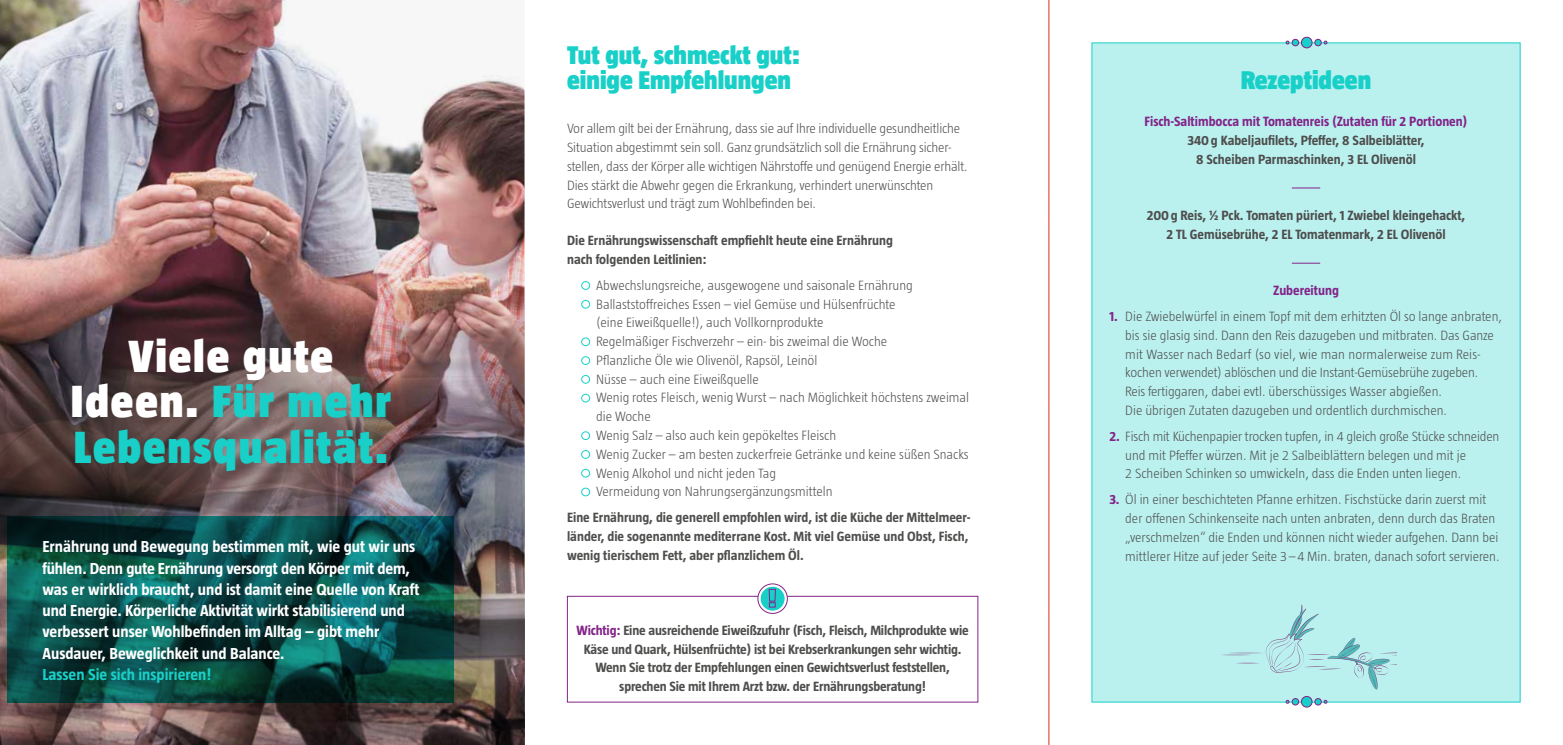
<style>
.page{position:relative;width:1563px;height:745px;background:#fff}
.page>*{position:absolute;margin:0;border:0;box-sizing:border-box;transform-origin:0 0}
.t1{font:900 46.25px/45px "Taz Hexal";letter-spacing:.04em;color:#19d0c9;text-align:center}
.t2{font:900 26.25px/25px "Taz Hexal";color:#19d0c9}
.t3{font:700 16.25px/21.2px "Taz Hexal";color:#fff}
.t4{font:700 16.25px "Taz Hexal";color:#19d0c9}
.t5{font:300 13.75px/18.8px "Taz Hexal";color:#4e4e4d}
.t6{font:700 13.75px/18.8px "Taz Hexal";color:#4e4e4d;text-align:center}
.t7{font:700 13.75px "Taz Hexal";color:#832388}
.s1{color:#fff}
.s2{color:#832388}
.s3{font-weight:700;color:#832388}
</style>
<div class="page">
<img style="left:0;top:0;width:524px;height:744px">
<img style="left:2px;top:270px;width:455px;height:266px">
<svg style="left:7px;top:515px;width:447px;height:187px;background:#0a4946"></svg>
<div style="left:581px;top:281px;width:9px;height:8px;border:1px solid #19d0c9;border-radius:50%"></div>
<div style="left:581px;top:300px;width:9px;height:8px;border:1px solid #19d0c9;border-radius:50%"></div>
<div style="left:581px;top:337px;width:9px;height:9px;border:1px solid #19d0c9;border-radius:50%"></div>
<div style="left:581px;top:356px;width:9px;height:8px;border:1px solid #19d0c9;border-radius:50%"></div>
<div style="left:581px;top:375px;width:9px;height:8px;border:1px solid #19d0c9;border-radius:50%"></div>
<div style="left:581px;top:393px;width:9px;height:9px;border:1px solid #19d0c9;border-radius:50%"></div>
<div style="left:581px;top:431px;width:9px;height:8px;border:1px solid #19d0c9;border-radius:50%"></div>
<div style="left:581px;top:450px;width:9px;height:8px;border:1px solid #19d0c9;border-radius:50%"></div>
<div style="left:581px;top:468px;width:9px;height:9px;border:1px solid #19d0c9;border-radius:50%"></div>
<div style="left:581px;top:487px;width:9px;height:9px;border:1px solid #19d0c9;border-radius:50%"></div>
<div style="left:567px;top:595px;width:411px;height:107px;border:1px solid #832388"></div>
<svg style="left:758px;top:583px;width:29px;height:30px"></svg>
<div style="left:757px;top:583px;width:30px;height:30px;border:1px solid #832388;border-radius:50%"></div>
<div style="left:760px;top:585px;width:25px;height:25px;background:#19d0c9;border-radius:50%"></div>
<div style="left:760px;top:585px;width:25px;height:26px;border:1px solid #fff;border-radius:50%"></div>
<svg style="left:768px;top:588px;width:8px;height:19px"></svg>
<div style="left:1091px;top:43px;width:429px;height:659px;background:#baf1ef"></div>
<svg style="left:1292px;top:187px;width:28px;height:1px"></svg>
<svg style="left:1292px;top:263px;width:28px;height:1px"></svg>
<div style="left:1301px;top:37px;width:11px;height:11px;background:#19d0c9;border-radius:50%"></div>
<div style="left:1301px;top:37px;width:11px;height:11px;border:1px solid #832388;border-radius:50%"></div>
<div style="left:1292px;top:39px;width:6px;height:7px;background:#19d0c9;border-radius:50%"></div>
<div style="left:1292px;top:39px;width:7px;height:7px;border:1px solid #832388;border-radius:50%"></div>
<svg style="left:1285px;top:41px;width:4px;height:3px"></svg>
<svg style="left:1323px;top:41px;width:4px;height:3px"></svg>
<div style="left:1315px;top:39px;width:6px;height:7px;background:#19d0c9;border-radius:50%"></div>
<div style="left:1314px;top:39px;width:7px;height:7px;border:1px solid #832388;border-radius:50%"></div>
<div style="left:1301px;top:696px;width:11px;height:10px;background:#19d0c9;border-radius:50%"></div>
<div style="left:1301px;top:695px;width:11px;height:12px;border:1px solid #832388;border-radius:50%"></div>
<div style="left:1292px;top:697px;width:7px;height:7px;border:1px solid #832388;border-radius:50%"></div>
<svg style="left:1285px;top:698px;width:13px;height:6px"></svg>
<svg style="left:1315px;top:698px;width:12px;height:6px"></svg>
<div style="left:1314px;top:697px;width:7px;height:7px;border:1px solid #832388;border-radius:50%"></div>
<svg style="left:1221px;top:604px;width:175px;height:85px"></svg>
<svg style="left:1048px;top:0;width:2px;height:745px"></svg>
<h1 class="t1" style="left:71px;top:333px;width:322px"><span class="s1">Viele gute<br>Ideen.</span> Für mehr<br>Lebensqualität.</h1>
<p class="t3" style="left:43px;top:535px;width:378px">Ernährung und Bewegung bestimmen mit, wie gut wir uns fühlen. Denn gute Ernährung versorgt den Körper mit dem, was er wirklich braucht, und ist damit eine Quelle von Kraft und Energie. Körperliche Aktivität wirkt stabilisierend und verbessert unser Wohlbefinden im Alltag – gibt mehr Ausdauer, Beweglichkeit und Balance.</p>
<p class="t4" style="left:43px;top:664px;width:170px">Lassen Sie sich inspirieren!</p>
<h2 class="t2" style="left:567px;top:42px;width:234px">Tut gut, schmeckt gut: einige Empfehlungen</h2>
<p class="t5" style="left:567px;top:119px;width:402px">Vor allem gilt bei der Ernährung, dass sie auf Ihre individuelle gesundheitliche Situation abgestimmt sein soll. Ganz grundsätzlich soll die Ernährung sicher&shy;stellen, dass der Körper alle wichtigen Nährstoffe und genügend Energie erhält.<br>Dies stärkt die Abwehr gegen die Erkrankung, verhindert unerwünschten Gewichtsverlust und trägt zum Wohlbefinden bei.</p>
<p class="t6" style="left:567px;top:231px;width:327px;text-align:left">Die Ernährungswissenschaft empfiehlt heute eine Ernährung nach folgenden Leitlinien:</p>
<p class="t5" style="left:596px;top:275px;width:374px">Abwechslungsreiche, ausgewogene und saisonale Ernährung Ballaststoffreiches Essen – viel Gemüse und Hülsenfrüchte<br>(eine Eiweißquelle!), auch Vollkornprodukte<br>Regelmäßiger Fischverzehr – ein- bis zweimal die Woche<br>Pflanzliche Öle wie Olivenöl, Rapsöl, Leinöl<br>Nüsse – auch eine Eiweißquelle<br>Wenig rotes Fleisch, wenig Wurst – nach Möglichkeit höchstens zweimal die Woche<br>Wenig Salz – also auch kein gepökeltes Fleisch<br>Wenig Zucker – am besten zuckerfreie Getränke und keine süßen Snacks Wenig Alkohol und nicht jeden Tag<br>Vermeidung von Nahrungsergänzungsmitteln</p>
<p class="t6" style="left:567px;top:507px;width:405px;text-align:left">Eine Ernährung, die generell empfohlen wird, ist die Küche der Mittelmeer&shy;länder, die sogenannte mediterrane Kost. Mit viel Gemüse und Obst, Fisch, wenig tierischem Fett, aber pflanzlichem Öl.</p>
<p class="t6" style="left:576px;top:620px;width:394px"><span class="s2">Wichtig:</span> Eine ausreichende Eiweißzufuhr (Fisch, Fleisch, Milchprodukte wie Käse und Quark, Hülsenfrüchte) ist bei Krebserkrankungen sehr wichtig.<br>Wenn Sie trotz der Empfehlungen einen Gewichtsverlust feststellen, sprechen Sie mit Ihrem Arzt bzw. der Ernährungsberatung!</p>
<h2 class="t2" style="left:1240px;top:67px;width:132px">Rezeptideen</h2>
<p class="t7" style="left:1144px;top:114px;width:324px">Fisch-Saltimbocca mit Tomatenreis (Zutaten für 2 Portionen)</p>
<p class="t6" style="left:1187px;top:131px;width:238px">340g Kabeljaufilets, Pfeffer, 8 Salbeiblätter,<br>8 Scheiben Parmaschinken, 3 EL Olivenöl</p>
<p class="t6" style="left:1146px;top:206px;width:320px">200g Reis, ½ Pck. Tomaten püriert, 1 Zwiebel kleingehackt,<br>2 TL Gemüsebrühe, 2 EL Tomatenmark, 2 EL Olivenöl</p>
<p class="t7" style="left:1273px;top:282px;width:67px">Zubereitung</p>
<p class="t5" style="left:1125px;top:306px;width:378px;text-indent:-16px"><span class="s3">1.</span> Die Zwiebelwürfel in einem Topf mit dem erhitzten Öl so lange anbraten, bis sie glasig sind. Dann den Reis dazugeben und mitbraten. Das Ganze mit Wasser nach Bedarf (so viel, wie man normalerweise zum Reis&shy;kochen verwendet) ablöschen und die Instant-Gemüsebrühe zugeben.<br>Reis fertiggaren, dabei evtl. überschüssiges Wasser abgießen.<br>Die übrigen Zutaten dazugeben und ordentlich durchmischen.</p>
<p class="t5" style="left:1125px;top:426px;width:376px;text-indent:-16px"><span class="s3">2.</span> Fisch mit Küchenpapier trocken tupfen, in 4 gleich große Stücke schneiden und mit Pfeffer würzen. Mit je 2 Salbeiblättern belegen und mit je<br>2 Scheiben Schinken so umwickeln, dass die Enden unten liegen.</p>
<p class="t5" style="left:1125px;top:489px;width:376px;text-indent:-16px"><span class="s3">3.</span> Öl in einer beschichteten Pfanne erhitzen. Fischstücke darin zuerst mit der offenen Schinkenseite nach unten anbraten, denn durch das Braten „verschmelzen“ die Enden und können nicht wieder aufgehen. Dann bei mittlerer Hitze auf jeder Seite 3–4 Min. braten, danach sofort servieren.</p>
</div>
